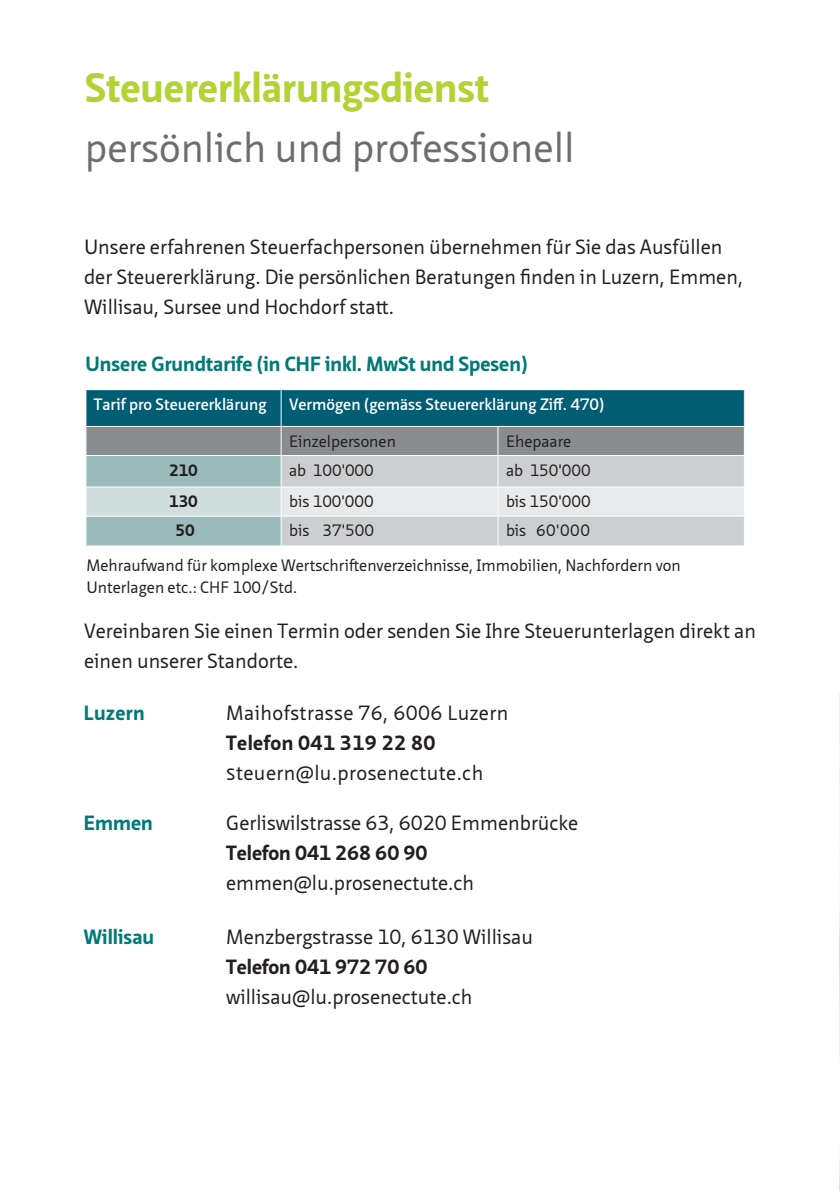
<style>
.page{position:relative;width:840px;height:1191px;background:#fff}
.page>*{position:absolute;margin:0;border:0;box-sizing:border-box;transform-origin:0 0}
.Untertitel{font:40px "Neue Sans Pro";color:#6c6d70}
.Titel{font:700 40px "Neue Sans Pro";color:#b3d234}
.t1{font:20px/30px "Neue Sans Pro";color:#231f20}
.t2{font:20px/30px "Neue Sans Pro";letter-spacing:.02em;color:#231f20}
.t3{font:700 20px "Neue Sans Pro";color:#007a78}
.t4{font:700 20px "Neue Sans Pro";color:#231f20}
.Tabelle_Rückseite{font:16px/22px "Neue Sans Pro";color:#231f20}
.Tabelle_Rückseite-2{font:600 16px "Neue Sans Pro";color:#fff}
.Tabelle_Rückseite-3{font:700 16px "Neue Sans Pro";color:#231f20}
.s1{font-weight:700}
</style>
<div class="page">
<img style="left:839px;top:694px;width:1px;height:497px">
<div style="left:86px;top:390px;width:195px;height:36px;background:#005d73"></div>
<div style="left:281px;top:390px;width:463px;height:36px;background:#005d73"></div>
<hr style="left:280px;top:390px;width:1px;height:36px;background:#fff">
<hr style="left:743px;top:390px;width:1px;height:36px;background:#fff">
<svg style="left:86px;top:426px;width:658px;height:119px;background:#bcc2c4"></svg>
<p class="Titel" style="left:85px;top:62px;width:405px">Steuererklärungsdienst</p>
<p class="Untertitel" style="left:85px;top:122px;width:490px">persönlich und professionell</p>
<p class="t1" style="left:84px;top:231px;width:660px">Unsere erfahrenen Steuerfachpersonen übernehmen für Sie das Ausfüllen der Steuererklärung. Die persönlichen Beratungen finden in Luzern, Emmen,<br>Willisau, Sursee und Hochdorf statt.</p>
<p class="t3" style="left:85px;top:351px;width:443px">Unsere Grundtarife (in CHF inkl. MwSt und Spesen)</p>
<p class="Tabelle_Rückseite-2" style="left:94px;top:394px;width:174px">Tarif pro Steuererklärung</p>
<p class="Tabelle_Rückseite-2" style="left:289px;top:394px;width:317px">Vermögen (gemäss Steuererklärung Ziff. 470)</p>
<p class="Tabelle_Rückseite" style="left:289px;top:430px;width:108px">Einzelpersonen</p>
<p class="Tabelle_Rückseite" style="left:505px;top:430px;width:67px">Ehepaare</p>
<p class="Tabelle_Rückseite-3" style="left:169px;top:459px;width:30px">210</p>
<p class="Tabelle_Rückseite" style="left:289px;top:459px;width:86px">ab 100'000</p>
<p class="Tabelle_Rückseite" style="left:505px;top:459px;width:86px">ab 150'000</p>
<p class="Tabelle_Rückseite-3" style="left:169px;top:491px;width:30px">130</p>
<p class="Tabelle_Rückseite" style="left:289px;top:490px;width:86px">bis 100'000</p>
<p class="Tabelle_Rückseite" style="left:505px;top:490px;width:86px">bis 150'000</p>
<p class="Tabelle_Rückseite-3" style="left:175px;top:520px;width:21px">50</p>
<p class="Tabelle_Rückseite" style="left:289px;top:519px;width:86px">bis 37'500</p>
<p class="Tabelle_Rückseite" style="left:505px;top:519px;width:86px">bis 60'000</p>
<p class="Tabelle_Rückseite" style="left:86px;top:554px;width:595px">Mehraufwand für komplexe Wertschriftenverzeichnisse, Immobilien, Nachfordern von<br>Unterlagen etc.: CHF 100/Std.</p>
<p class="t1" style="left:84px;top:615px;width:673px">Vereinbaren Sie einen Termin oder senden Sie Ihre Steuerunterlagen direkt an einen unserer Standorte.</p>
<p class="t3" style="left:84px;top:700px;width:62px">Luzern</p>
<p class="t2" style="left:226px;top:698px;width:283px">Maihofstrasse 76, 6006 Luzern<br><span class="s1">Telefon 041 319 22 80</span></p>
<p class="t2" style="left:226px;top:758px;width:258px">Steuern@lu.prosenectute.ch</p>
<p class="t3" style="left:84px;top:810px;width:70px">Emmen</p>
<p class="t1" style="left:226px;top:808px;width:353px">Gerliswilstrasse 63, 6020 Emmenbrücke</p>
<p class="t4" style="left:226px;top:840px;width:203px">Telefon 041 268 60 90</p>
<p class="t1" style="left:226px;top:868px;width:249px">emmen@lu.prosenectute.ch</p>
<p class="t3" style="left:84px;top:924px;width:72px">Willisau</p>
<p class="t1" style="left:226px;top:922px;width:308px">Menzbergstrasse 10, 6130 Willisau</p>
<p class="t4" style="left:226px;top:954px;width:203px">Telefon 041 972 70 60</p>
<p class="t1" style="left:226px;top:982px;width:248px">willisau@lu.prosenectute.ch</p>
</div>
